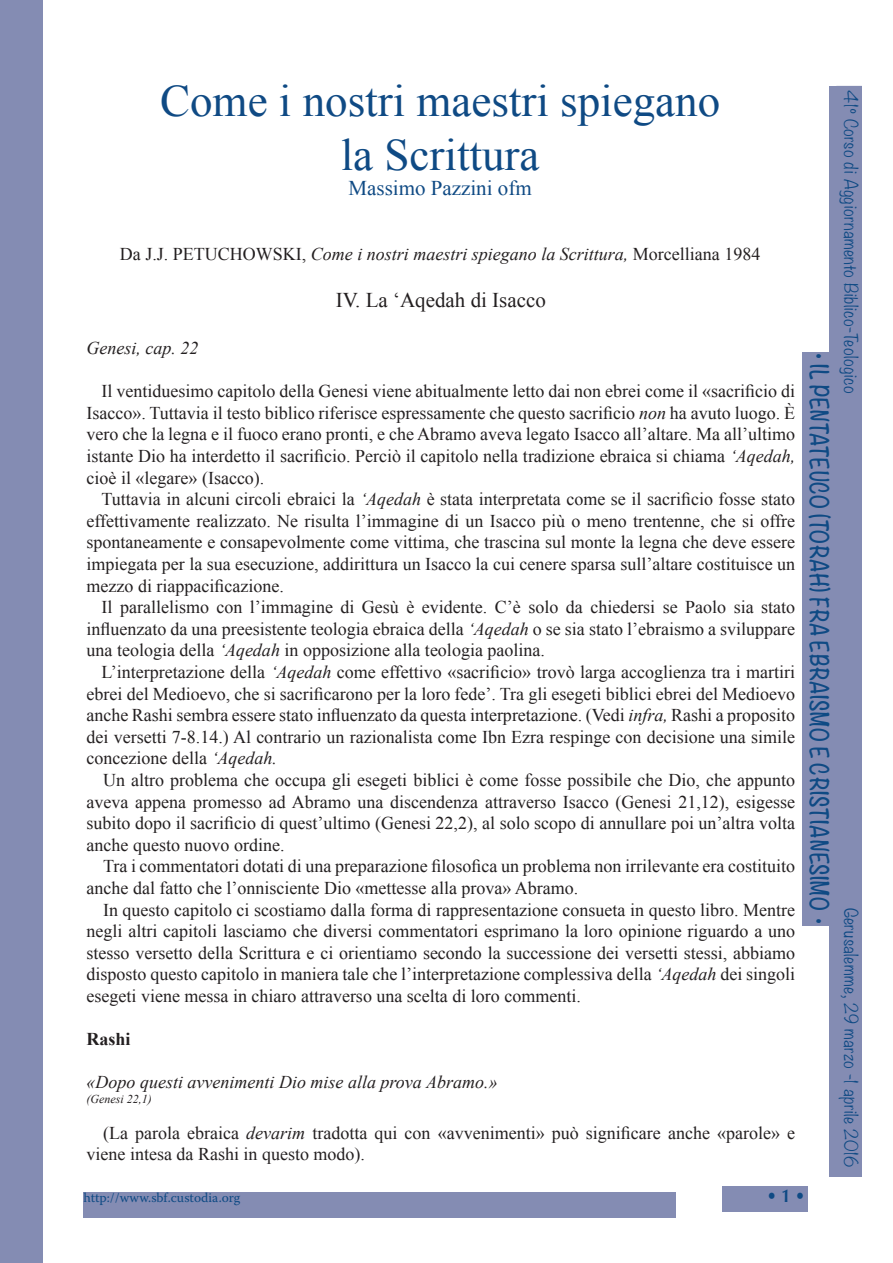
<style>
.page{position:relative;width:893px;height:1263px;background:#fff}
.page>*{position:absolute;margin:0;border:0;box-sizing:border-box;transform-origin:0 0}
.t1{font:45px/54px "Times New Roman";color:#0f4a84;text-align:center}
.t2{font:700 22.5px "Noteworthy";letter-spacing:.025em;color:#0f4a84;scale:.8 1}
.t3{font:21px "Times New Roman";color:#231f20}
.t4{font:21px "Times New Roman";color:#0f4a84}
.ABT_Normal{font:700 18.15px "Optima";color:#0f4a84;scale:.91 1}
.t5{font:18px/21.6px "Times New Roman";color:#231f20;text-align:justify}
.t6{font:italic 18px "Times New Roman";color:#231f20}
.t7{font:700 18px "Times New Roman";color:#231f20}
.t8{font:300 16.5px "Noteworthy";letter-spacing:.025em;color:#0f4a84}
.t9{font:13.5px "Warnock Pro";color:#0f4a84}
.t10{font:italic 12px "Times New Roman";color:#231f20}
.s1{font-style:normal}
.s2{font-style:italic}
</style>
<div class="page">
<div style="left:0;top:0;width:43px;height:1263px;background:#848cb3"></div>
<div style="left:83px;top:1192px;width:593px;height:25px;background:#848cb3"></div>
<div style="left:722px;top:1186px;width:85px;height:26px;background:#848cb3"></div>
<div style="left:830px;top:86px;width:32px;height:1090px;background:#848cb3"></div>
<div style="left:803px;top:352px;width:36px;height:573px;background:#848cb3"></div>
<p class="t1" style="left:160px;top:73px;width:561px">Come i nostri maestri spiegano la Scrittura</p>
<p class="t4" style="left:349px;top:174px;width:185px">Massimo Pazzini ofm</p>
<p class="t6" style="left:120px;top:242px;width:642px"><span class="s1">Da J.J. PETUCHOWSKI,</span> Come i nostri maestri spiegano la Scrittura, <span class="s1">Morcelliana 1984</span></p>
<p class="t3" style="left:336px;top:286px;width:212px">IV. La ‘Aqedah di Isacco</p>
<p class="t6" style="left:87px;top:335px;width:113px">Genesi, cap. 22</p>
<p class="t5" style="left:87px;top:380px;width:710px;text-indent:15px">Il ventiduesimo capitolo della Genesi viene abitualmente letto dai non ebrei come il «sacrificio di Isacco». Tuttavia il testo biblico riferisce espressamente che questo sacrificio <span class="s2">non</span> ha avuto luogo. È vero che la legna e il fuoco erano pronti, e che Abramo aveva legato Isacco all’altare. Ma all’ultimo istante Dio ha interdetto il sacrificio. Perciò il capitolo nella tradizione ebraica si chiama <span class="s2">‘Aqedah, </span>cioè il «legare» (Isacco).</p>
<p class="t5" style="left:87px;top:488px;width:710px;text-indent:15px">Tuttavia in alcuni circoli ebraici la <span class="s2">‘Aqedah</span> è stata interpretata come se il sacrificio fosse stato effettivamente realizzato. Ne risulta l’immagine di un Isacco più o meno trentenne, che si offre spontaneamente e consapevolmente come vittima, che trascina sul monte la legna che deve essere impiegata per la sua esecuzione, addirittura un Isacco la cui cenere sparsa sull’altare costituisce un mezzo di riappacificazione.</p>
<p class="t5" style="left:87px;top:596px;width:710px;text-indent:15px">Il parallelismo con l’immagine di Gesù è evidente. C’è solo da chiedersi se Paolo sia stato influenzato da una preesistente teologia ebraica della <span class="s2">‘Aqedah</span> o se sia stato l’ebraismo a sviluppare una teologia della <span class="s2">‘Aqedah</span> in opposizione alla teologia paolina.</p>
<p class="t5" style="left:87px;top:661px;width:710px;text-indent:15px">L’interpretazione della <span class="s2">‘Aqedah</span> come effettivo «sacrificio» trovò larga accoglienza tra i martiri ebrei del Medioevo, che si sacrificarono per la loro fede’. Tra gli esegeti biblici ebrei del Medioevo anche Rashi sembra essere stato influenzato da questa interpretazione. (Vedi <span class="s2">infra,</span> Rashi a proposito dei versetti 7-8.14.) Al contrario un razionalista come Ibn Ezra respinge con decisione una simile concezione della <span class="s2">‘Aqedah.</span></p>
<p class="t5" style="left:87px;top:769px;width:710px;text-indent:16px">Un altro problema che occupa gli esegeti biblici è come fosse possibile che Dio, che appunto aveva appena promesso ad Abramo una discendenza attraverso Isacco (Genesi 21,12), esigesse subito dopo il sacrificio di quest’ultimo (Genesi 22,2), al solo scopo di annullare poi un’altra volta anche questo nuovo ordine.</p>
<p class="t5" style="left:87px;top:855px;width:710px;text-indent:16px">Tra i commentatori dotati di una preparazione filosofica un problema non irrilevante era costituito anche dal fatto che l’onnisciente Dio «mettesse alla prova» Abramo.</p>
<p class="t5" style="left:87px;top:898px;width:710px;text-indent:16px">In questo capitolo ci scostiamo dalla forma di rappresentazione consueta in questo libro. Mentre negli altri capitoli lasciamo che diversi commentatori esprimano la loro opinione riguardo a uno stesso versetto della Scrittura e ci orientiamo secondo la successione dei versetti stessi, abbiamo disposto questo capitolo in maniera tale che l’interpretazione complessiva della <span class="s2">‘Aqedah</span> dei singoli esegeti viene messa in chiaro attraverso una scelta di loro commenti.</p>
<p class="t7" style="left:87px;top:1027px;width:46px">Rashi</p>
<p class="t6" style="left:87px;top:1070px;width:412px">«Dopo questi avvenimenti Dio mise alla prova Abramo.»</p>
<p class="t10" style="left:87px;top:1090px;width:67px">(Genesi 22,1)</p>
<p class="t5" style="left:87px;top:1122px;width:710px;text-indent:16px">(La parola ebraica <span class="s2">devarim</span> tradotta qui con «avvenimenti» può significare anche «parole» e viene intesa da Rashi in questo modo).</p>
<p class="t8" style="left:865px;top:90px;width:305px;rotate:90deg">41º Corso di Aggiornamento Biblico-Teologico</p>
<p class="t2" style="left:839px;top:353px;width:715px;rotate:90deg">• IL PENTATEUCO (TORAH) FRA EBRAISMO E CRISTIANESIMO •</p>
<p class="t8" style="left:865px;top:908px;width:261px;rotate:90deg">Gerusalemme, 29 marzo -1 aprile 2016</p>
<p class="t9" style="left:83px;top:1189px;width:158px">http://www.sbf.custodia.org</p>
<p class="ABT_Normal" style="left:767px;top:1185px;width:44px">• 1 •</p>
</div>
